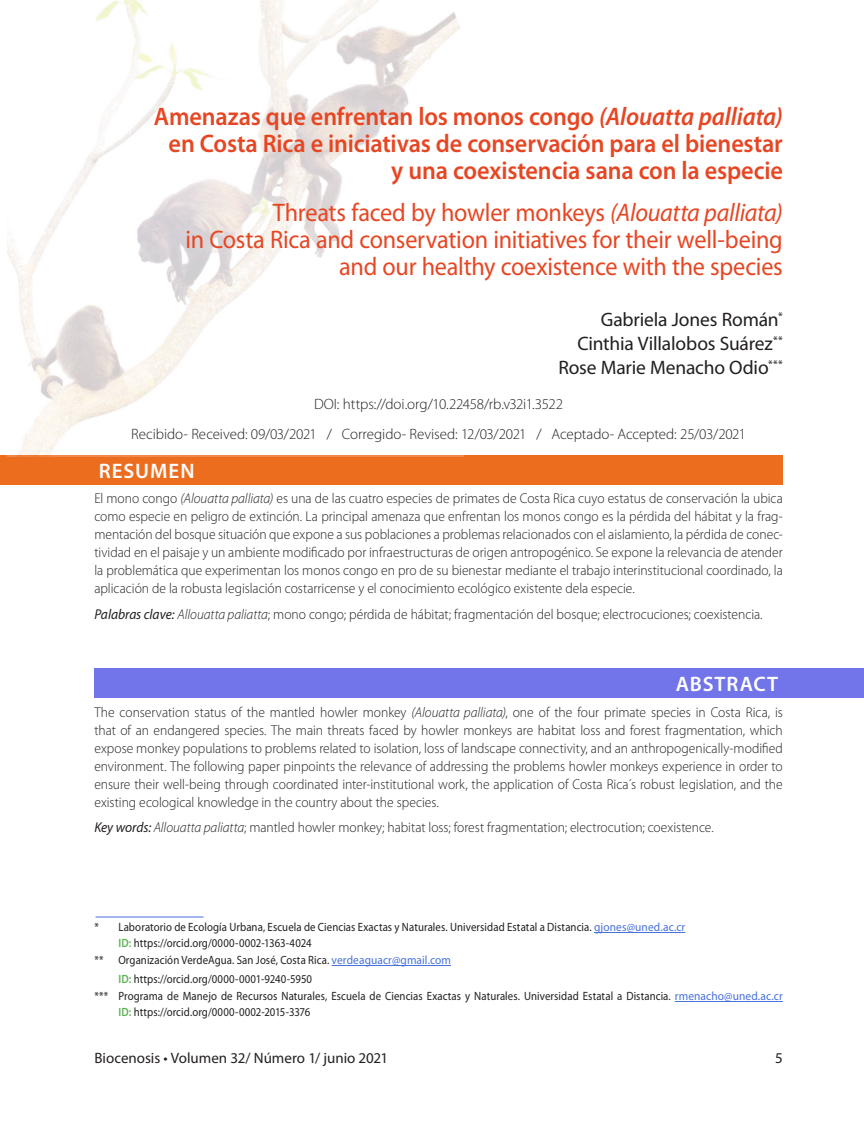
<style>
.page{position:relative;width:864px;height:1134px;background:#fff}
.page>*{position:absolute;margin:0;border:0;box-sizing:border-box;transform-origin:0 0}
.TITULO_ART_INGLES{font:25.5px/27px "Myriad Pro";letter-spacing:-.01em;color:#e74623;text-align:right;scale:.95 1}
.TITULO_ARTICULO{font:600 25.5px/27px "Myriad Pro";letter-spacing:-.01em;color:#e74623;text-align:right;scale:.95 1}
.t1{font:600 21px "Myriad Pro";letter-spacing:.045em;color:#fff}
.AUTOR_ARTICULO{font:19.5px/24px "Myriad Pro";letter-spacing:-.01em;color:#231f20;text-align:right}
.FECHAS{font:300 15px "Myriad Pro";letter-spacing:-.005em;color:#231f20}
.DOI{font:300 15px "Myriad Pro";letter-spacing:-.015em;color:#231f20}
.t2{font:15px "Myriad Pro";color:#231f20}
.RESUMEN_ABSTRACT{font:300 14.25px/18px "Myriad Pro";color:#231f20;text-align:justify;scale:.95 1}
.CITA_PIE_SEMBLANZA{font:12px/16.5px "Myriad Pro";letter-spacing:.01em;color:#231f20;scale:.9 1}
.s1{font-style:italic}
.s2{font-weight:400;font-style:italic}
.s3{color:#4770db}
.s4{font-weight:600;color:#5cb254}
</style>
<div class="page">
<div style="left:0;top:455px;width:783px;height:30px;background:#ed6d1e"></div>
<div style="left:94px;top:668px;width:770px;height:30px;background:#7274ea"></div>
<img style="left:7px;top:0;width:457px;height:456px">
<hr style="left:594px;top:932px;width:91px;height:1px;background:#4770db">
<hr style="left:332px;top:965px;width:119px;height:1px;background:#4770db">
<hr style="left:675px;top:1001px;width:108px;height:1px;background:#4770db">
<hr style="left:96px;top:917px;width:108px;height:1px;background:#4770db">
<p class="TITULO_ARTICULO" style="left:154px;top:104px;width:664px">Amenazas que enfrentan los monos congo <span class="s1">(Alouatta palliata) </span>en Costa Rica e iniciativas de conservación para el bienestar y una coexistencia sana con la especie</p>
<p class="TITULO_ART_INGLES" style="left:185px;top:200px;width:630px">Threats faced by howler monkeys <span class="s1">(Alouatta palliata)<br></span>in Costa Rica and conservation initiatives for their well-being and our healthy coexistence with the species</p>
<p class="AUTOR_ARTICULO" style="left:558px;top:308px;width:226px">Gabriela Jones Román<sup>*<br></sup>Cinthia Villalobos Suárez<sup>**<br></sup>Rose Marie Menacho Odio<sup>***</sup></p>
<p class="DOI" style="left:314px;top:395px;width:251px">DOI: https://doi.org/10.22458/rb.v32i1.3522</p>
<p class="FECHAS" style="left:131px;top:425px;width:616px">Recibido- Received: 09/03/2021 / Corregido- Revised: 12/03/2021 / Aceptado- Accepted: 25/03/2021</p>
<p class="t1" style="left:99px;top:459px;width:97px">RESUMEN</p>
<p class="RESUMEN_ABSTRACT" style="left:94px;top:490px;width:726px">El mono congo <span class="s1">(Alouatta palliata)</span> es una de las cuatro especies de primates de Costa Rica cuyo estatus de conservación la ubica como especie en peligro de extinción. La principal amenaza que enfrentan los monos congo es la pérdida del hábitat y la frag&shy;mentación del bosque situación que expone a sus poblaciones a problemas relacionados con el aislamiento, la pérdida de conec&shy;tividad en el paisaje y un ambiente modificado por infraestructuras de origen antropogénico. Se expone la relevancia de atender la problemática que experimentan los monos congo en pro de su bienestar mediante el trabajo interinstitucional coordinado, la aplicación de la robusta legislación costarricense y el conocimiento ecológico existente dela especie.</p>
<p class="RESUMEN_ABSTRACT" style="left:94px;top:605px;width:705px"><span class="s2">Palabras clave:</span> <span class="s1">Allouatta paliatta</span>; mono congo; pérdida de hábitat; fragmentación del bosque; electrocuciones; coexistencia.</p>
<p class="t1" style="left:676px;top:672px;width:104px">ABSTRACT</p>
<p class="RESUMEN_ABSTRACT" style="left:94px;top:703px;width:726px">The conservation status of the mantled howler monkey <span class="s1">(Alouatta palliata)</span>, one of the four primate species in Costa Rica, is that of an endangered species. The main threats faced by howler monkeys are habitat loss and forest fragmentation, which expose monkey populations to problems related to isolation, loss of landscape connectivity, and an anthropogenically-modified environment. The following paper pinpoints the relevance of addressing the problems howler monkeys experience in order to ensure their well-being through coordinated inter-institutional work, the application of Costa Rica´s robust legislation, and the existing ecological knowledge in the country about the species.</p>
<p class="RESUMEN_ABSTRACT" style="left:94px;top:819px;width:653px"><span class="s2">Key words:</span> <span class="s1">Allouatta paliatta</span>; mantled howler monkey; habitat loss; forest fragmentation; electrocution; coexistence.</p>
<p class="CITA_PIE_SEMBLANZA" style="left:118px;top:919px;width:632px;text-indent:-24px">* Laboratorio de Ecología Urbana, Escuela de Ciencias Exactas y Naturales. Universidad Estatal a Distancia. <span class="s3">gjones@uned.ac.cr<br></span><span class="s4">ID:</span> https://orcid.org/0000-0002-1363-4024</p>
<p class="CITA_PIE_SEMBLANZA" style="left:118px;top:950px;width:371px;line-height:19.5px;text-indent:-24px">** Organización VerdeAgua. San José, Costa Rica. <span class="s3">verdeaguacr@gmail.com<br></span><span class="s4">ID:</span> https://orcid.org/0000-0001-9240-5950</p>
<p class="CITA_PIE_SEMBLANZA" style="left:118px;top:988px;width:740px;text-indent:-24px">*** Programa de Manejo de Recursos Naturales, Escuela de Ciencias Exactas y Naturales. Universidad Estatal a Distancia. <span class="s3">rmenacho@uned.ac.cr<br></span><span class="s4">ID:</span> https://orcid.org/0000-0002-2015-3376</p>
<p class="t2" style="left:94px;top:1050px;width:295px">Biocenosis • Volumen 32/ Número 1/ junio 2021</p>
<p class="t2" style="left:775px;top:1050px;width:9px">5</p>
</div>
